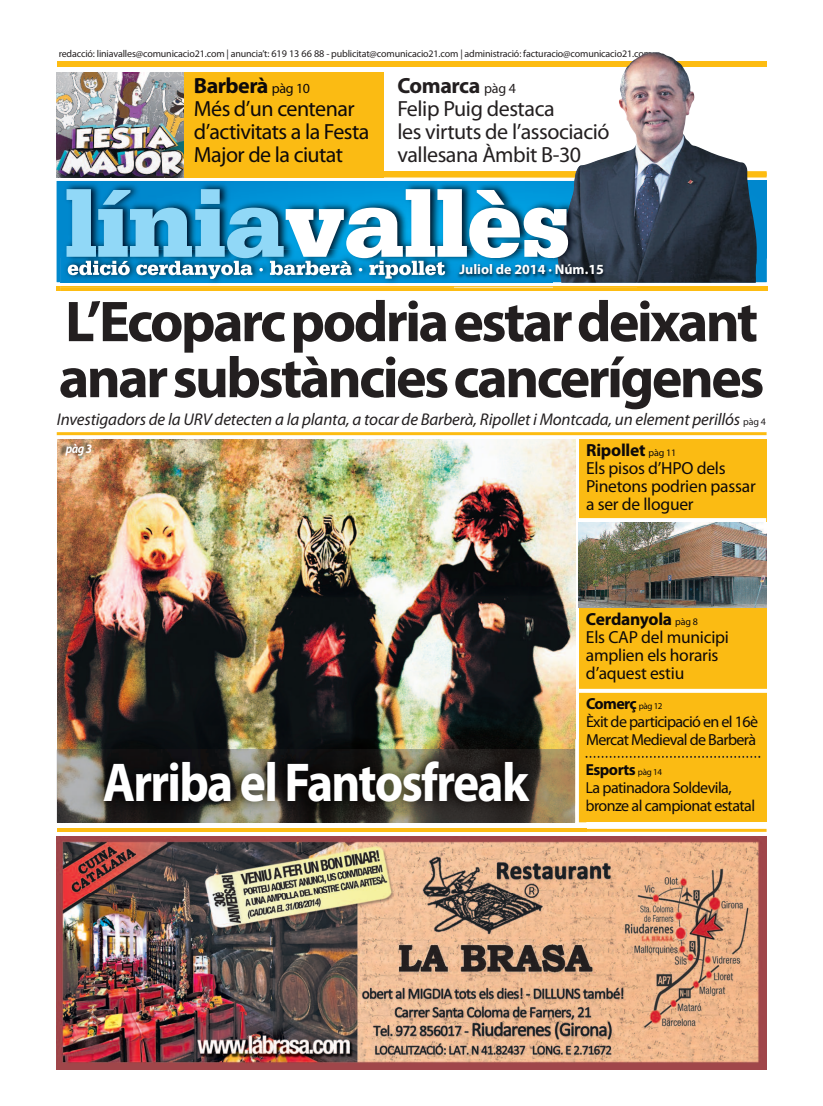
<style>
.page{position:relative;width:823px;height:1106px;background:#fff}
.page>*{position:absolute;margin:0;border:0;box-sizing:border-box;transform-origin:0 0}
.t1{font:900 100px "Serifa";letter-spacing:-.015em;color:#fff}
.t2{font:700 58px/56px "Myriad Pro";letter-spacing:-.045em;color:#231f20}
.t3{font:700 55px "Myriad Pro";letter-spacing:-.035em;color:#fff;scale:.9 1}
.t4{font:22px/23px "Myriad Pro";letter-spacing:-.02em;color:#231f20}
.t5{font:22px/23px "Myriad Pro";letter-spacing:-.025em;color:#0d090a}
.t6{font:17.5px/18px "Myriad Pro";letter-spacing:-.015em;color:#0d090a}
.t7{font:italic 17px "Myriad Pro";letter-spacing:-.01em;color:#231f20}
.t8{font:16px/18px "Myriad Pro";letter-spacing:-.04em;color:#0d090a}
.t9{font:700 14px "Myriad Pro";color:#fff}
.t10{font:italic 700 13px "Myriad Pro";color:#fff;scale:.9 1}
.t11{font:10px "Myriad Pro";letter-spacing:-.015em;color:#231f20}
.s1{font-size:10.2px}
.s2{font-weight:700}
.s3{font-size:14px}
.s4{color:#91d8f7}
.s5{font-style:normal;font-size:10px}
.s6{font-size:10px}
.s7{font-size:9px}
</style>
<div class="page">
<hr style="left:57px;top:61px;width:709px;height:4px;background:#fdbc12">
<div style="left:57px;top:62px;width:709px;height:5px;background:#fdbc12"></div>
<svg style="left:756px;top:171px;width:11px;height:7px"></svg>
<img style="left:57px;top:836px;width:708px;height:233px">
<hr style="left:57px;top:829px;width:709px;height:3px;background:#fdbc12">
<div style="left:57px;top:72px;width:326px;height:105px;background:#fbbb13"></div>
<img style="left:584px;top:52px;width:172px;height:207px">
<img style="left:574px;top:286px;width:62px;height:5px">
<img style="left:56px;top:165px;width:518px;height:126px">
<img style="left:383px;top:176px;width:174px;height:1px">
<img style="left:57px;top:181px;width:500px;height:101px">
<img style="left:383px;top:171px;width:174px;height:5px">
<img style="left:183px;top:165px;width:200px;height:12px">
<svg style="left:57px;top:286px;width:4px;height:5px"></svg>
<img style="left:61px;top:259px;width:393px;height:32px">
<img style="left:61px;top:249px;width:491px;height:10px">
<img style="left:68px;top:261px;width:139px;height:14px">
<img style="left:557px;top:165px;width:79px;height:94px">
<img style="left:766px;top:259px;width:2px;height:32px">
<img style="left:557px;top:259px;width:209px;height:24px">
<img style="left:636px;top:286px;width:131px;height:5px">
<img style="left:552px;top:259px;width:9px;height:23px">
<img style="left:454px;top:259px;width:98px;height:32px">
<img style="left:57px;top:72px;width:126px;height:105px">
<img style="left:57px;top:439px;width:517px;height:300px">
<hr style="left:57px;top:432px;width:709px;height:3px;background:#fdbc12">
<div style="left:578px;top:439px;width:187px;height:383px;background:#fbbb13"></div>
<svg style="left:578px;top:518px;width:187px;height:4px"></svg>
<svg style="left:578px;top:689px;width:189px;height:4px"></svg>
<img style="left:578px;top:522px;width:187px;height:85px">
<img style="left:57px;top:439px;width:42px;height:38px">
<img style="left:56px;top:739px;width:530px;height:153px">
<img style="left:57px;top:836px;width:529px;height:56px">
<img style="left:57px;top:829px;width:529px;height:3px">
<img style="left:57px;top:739px;width:517px;height:83px">
<img style="left:578px;top:739px;width:8px;height:83px">
<svg style="left:585px;top:756px;width:174px;height:2px"></svg>
<p class="t11" style="left:59px;top:50px;width:594px">redacció: liniavalles@comunicacio21.com | anuncia’t: <span class="s1">619 13 66 88</span> - publicitat@comunicacio21.com | administració: facturacio@comunicacio21.com</p>
<h3 class="t5" style="left:194px;top:76px;width:177px"><span class="s2">Barberà</span> <span class="s3">pàg 10<br></span>Més d’un centenar d’activitats a la Festa<br>Major de la ciutat</h3>
<h3 class="t4" style="left:397px;top:76px;width:214px"><span class="s2">Comarca</span> <span class="s3">pàg 4<br></span>Felip Puig destaca<br>les virtuts de l’associació vallesana Àmbit B-30</h3>
<h1 class="t1" style="left:64px;top:189px;width:508px"><span class="s4">línia</span>vallès</h1>
<h3 class="t9" style="left:459px;top:264px;width:146px">Juliol de 2014 · Núm.15</h3>
<h2 class="t2" style="left:59px;top:298px;width:706px">L’Ecoparcpodriaestardeixant anarsubstànciescancerígenes</h2>
<h3 class="t7" style="left:57px;top:413px;width:710px">Investigadors de la URV detecten a la planta, a tocar de Barberà, Ripollet i Montcada, un element perillós <span class="s5">pàg 4</span></h3>
<h3 class="t10" style="left:66px;top:444px;width:31px">pàg3</h3>
<h3 class="t6" style="left:585px;top:442px;width:171px"><span class="s2">Ripollet</span> <span class="s6">pàg 11<br></span>Els pisos d’HPO dels<br>Pinetons podrien passar a ser de lloguer</h3>
<h3 class="t3" style="left:103px;top:762px;width:474px">Arriba el Fantosfreak</h3>
<h3 class="t6" style="left:585px;top:611px;width:144px"><span class="s2">Cerdanyola</span> <span class="s6">pàg 8<br></span>Els CAP del municipi amplien els horaris d’aquest estiu</h3>
<h3 class="t8" style="left:585px;top:695px;width:173px"><span class="s2">Comerç</span> <span class="s7">pàg 12<br></span>Èxit de participació en el 16è<br>Mercat Medieval de Barberà</h3>
<h3 class="t8" style="left:585px;top:761px;width:171px"><span class="s2">Esports</span> <span class="s7">pàg 14<br></span>La patinadora Soldevila, bronze al campionat estatal</h3>
</div>
